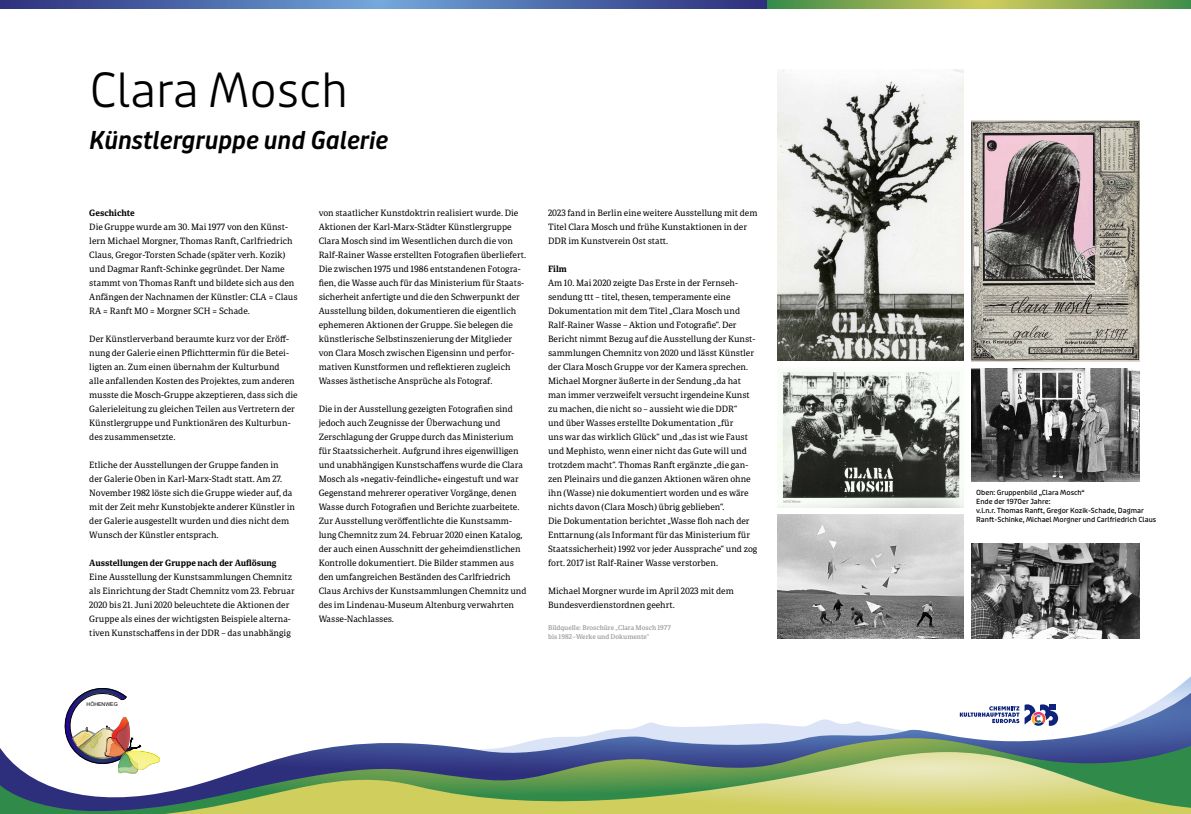
<style>
.page{position:relative;width:1191px;height:814px;background:#fff}
.page>*{position:absolute;margin:0;border:0;box-sizing:border-box;transform-origin:0 0}
.t1{font:300 46.83px "Puffin Display";color:#000}
.t2{font:italic 600 24.5px "Puffin Display";color:#000}
.t3{font:8.75px/14px "Portada";color:#000}
.t4{font:700 8.75px "Portada";color:#000}
.t5{font:500 7px/9.1px "Puffin Display";color:#000}
.t6{font:6.65px/8.4px "Portada Sb";color:#9d9d9c}
.t7{font:5.21px "Arial";color:#000}
</style>
<div class="page">
<svg style="left:549px;top:684px;width:642px;height:54px"></svg>
<svg style="left:0;top:738px;width:1191px;height:14px"></svg>
<svg style="left:0;top:752px;width:1191px;height:62px;background:#90a57b"></svg>
<svg style="left:959px;top:704px;width:99px;height:22px"></svg>
<svg style="left:0;top:0;width:767px;height:9px;background:#4d69a9"></svg>
<svg style="left:767px;top:0;width:424px;height:9px;background:#89ac53"></svg>
<img style="left:61px;top:688px;width:98px;height:85px">
<img style="left:777px;top:69px;width:187px;height:291px">
<img style="left:777px;top:514px;width:187px;height:124px">
<img style="left:777px;top:371px;width:187px;height:136px">
<img style="left:971px;top:369px;width:168px;height:112px">
<img style="left:971px;top:120px;width:168px;height:241px">
<img style="left:971px;top:544px;width:168px;height:94px">
<h1 class="t1" style="left:89px;top:63px;width:260px">Clara Mosch</h1>
<h2 class="t2" style="left:89px;top:126px;width:300px">Künstlergruppe und Galerie</h2>
<p class="t4" style="left:89px;top:206px;width:47px">Geschichte</p>
<p class="t3" style="left:89px;top:219px;width:210px">Die Gruppe wurde am 30. Mai 1977 von den Künst&shy;lern Michael Morgner, Thomas Ranft, Carlfriedrich Claus, Gregor-Torsten Schade (später verh. Kozik) und Dagmar Ranft-Schinke gegründet. Der Name stammt von Thomas Ranft und bildete sich aus den Anfängen der Nachnamen der Künstler: CLA = Claus RA = Ranft MO = Morgner SCH = Schade.</p>
<p class="t3" style="left:89px;top:331px;width:210px">Der Künstlerverband beraumte kurz vor der Eröff&shy;nung der Galerie einen Pflichttermin für die Betei&shy;ligten an. Zum einen übernahm der Kulturbund<br>alle anfallenden Kosten des Projektes, zum anderen musste die Mosch-Gruppe akzeptieren, dass sich die Galerieleitung zu gleichen Teilen aus Vertretern der Künstlergruppe und Funktionären des Kulturbun&shy;des zusammensetzte.</p>
<p class="t3" style="left:89px;top:457px;width:207px">Etliche der Ausstellungen der Gruppe fanden in<br>der Galerie Oben in Karl-Marx-Stadt statt. Am 27.<br>November 1982 löste sich die Gruppe wieder auf, da mit der Zeit mehr Kunstobjekte anderer Künstler in der Galerie ausgestellt wurden und dies nicht dem Wunsch der Künstler entsprach.</p>
<p class="t4" style="left:89px;top:556px;width:189px">Ausstellungen der Gruppe nach der Auflösung</p>
<p class="t3" style="left:89px;top:569px;width:207px">Eine Ausstellung der Kunstsammlungen Chemnitz als Einrichtung der Stadt Chemnitz vom 23. Februar 2020 bis 21. Juni 2020 beleuchtete die Aktionen der Gruppe als eines der wichtigsten Beispiele alterna&shy;tiven Kunstschaffens in der DDR – das unabhängig</p>
<p class="t3" style="left:319px;top:205px;width:209px">von staatlicher Kunstdoktrin realisiert wurde. Die Aktionen der Karl-Marx-Städter Künstlergruppe Clara Mosch sind im Wesentlichen durch die von Ralf-Rainer Wasse erstellten Fotografien überliefert.<br>Die zwischen 1975 und 1986 entstandenen Fotogra&shy;fien, die Wasse auch für das Ministerium für Staats&shy;sicherheit anfertigte und die den Schwerpunkt der Ausstellung bilden, dokumentieren die eigentlich ephemeren Aktionen der Gruppe. Sie belegen die künstlerische Selbstinszenierung der Mitglieder von Clara Mosch zwischen Eigensinn und perfor&shy;mativen Kunstformen und reflektieren zugleich Wasses ästhetische Ansprüche als Fotograf.</p>
<p class="t3" style="left:319px;top:401px;width:209px">Die in der Ausstellung gezeigten Fotografien sind jedoch auch Zeugnisse der Überwachung und Zerschlagung der Gruppe durch das Ministerium für Staatssicherheit. Aufgrund ihres eigenwilligen und unabhängigen Kunstschaffens wurde die Clara Mosch als »negativ-feindliche« eingestuft und war Gegenstand mehrerer operativer Vorgänge, denen Wasse durch Fotografien und Berichte zuarbeitete.<br>Zur Ausstellung veröffentlichte die Kunstsamm&shy;lung Chemnitz zum 24. Februar 2020 einen Katalog, der auch einen Ausschnitt der geheimdienstlichen Kontrolle dokumentiert. Die Bilder stammen aus den umfangreichen Beständen des Carlfriedrich Claus Archivs der Kunstsammlungen Chemnitz und des im Lindenau-Museum Altenburg verwahrten Wasse-Nachlasses.</p>
<p class="t3" style="left:548px;top:205px;width:211px">2023 fand in Berlin eine weitere Ausstellung mit dem<br>Titel Clara Mosch und frühe Kunstaktionen in der<br>DDR im Kunstverein Ost statt.</p>
<p class="t4" style="left:548px;top:262px;width:20px">Film</p>
<p class="t3" style="left:548px;top:275px;width:211px">Am 10. Mai 2020 zeigte Das Erste in der Fernseh&shy;sendung ttt – titel, thesen, temperamente eine Dokumentation mit dem Titel „Clara Mosch und Ralf-Rainer Wasse – Aktion und Fotografie“. Der Bericht nimmt Bezug auf die Ausstellung der Kunst&shy;sammlungen Chemnitz von 2020 und lässt Künstler der Clara Mosch Gruppe vor der Kamera sprechen.<br>Michael Morgner äußerte in der Sendung „da hat man immer verzweifelt versucht irgendeine Kunst zu machen, die nicht so – aussieht wie die DDR“<br>und über Wasses erstellte Dokumentation „für<br>uns war das wirklich Glück“ und „das ist wie Faust und Mephisto, wenn einer nicht das Gute will und trotzdem macht“. Thomas Ranft ergänzte „die gan&shy;zen Pleinairs und die ganzen Aktionen wären ohne ihn (Wasse) nie dokumentiert worden und es wäre nichts davon (Clara Mosch) übrig geblieben“.<br>Die Dokumentation berichtet „Wasse floh nach der Enttarnung (als Informant für das Ministerium für Staatssicherheit) 1992 vor jeder Aussprache“ und zog fort. 2017 ist Ralf-Rainer Wasse verstorben.</p>
<p class="t3" style="left:548px;top:583px;width:187px">Michael Morgner wurde im April 2023 mit dem<br>Bundesverdienstordnen geehrt.</p>
<p class="t6" style="left:548px;top:623px;width:124px">Bildquelle: Broschüre „Clara Mosch 1977 bis 1982 – Werke und Dokumente“</p>
<p class="t7" style="left:87px;top:701px;width:33px">HÖHENWEG</p>
<p class="t5" style="left:976px;top:488px;width:181px">Oben: Gruppenbild „Clara Mosch“<br>Ende der 1970er Jahre:<br>v.l.n.r. Thomas Ranft, Gregor Kozik-Schade, Dagmar Ranft-Schinke, Michael Morgner und Carlfriedrich Claus</p>
</div>
